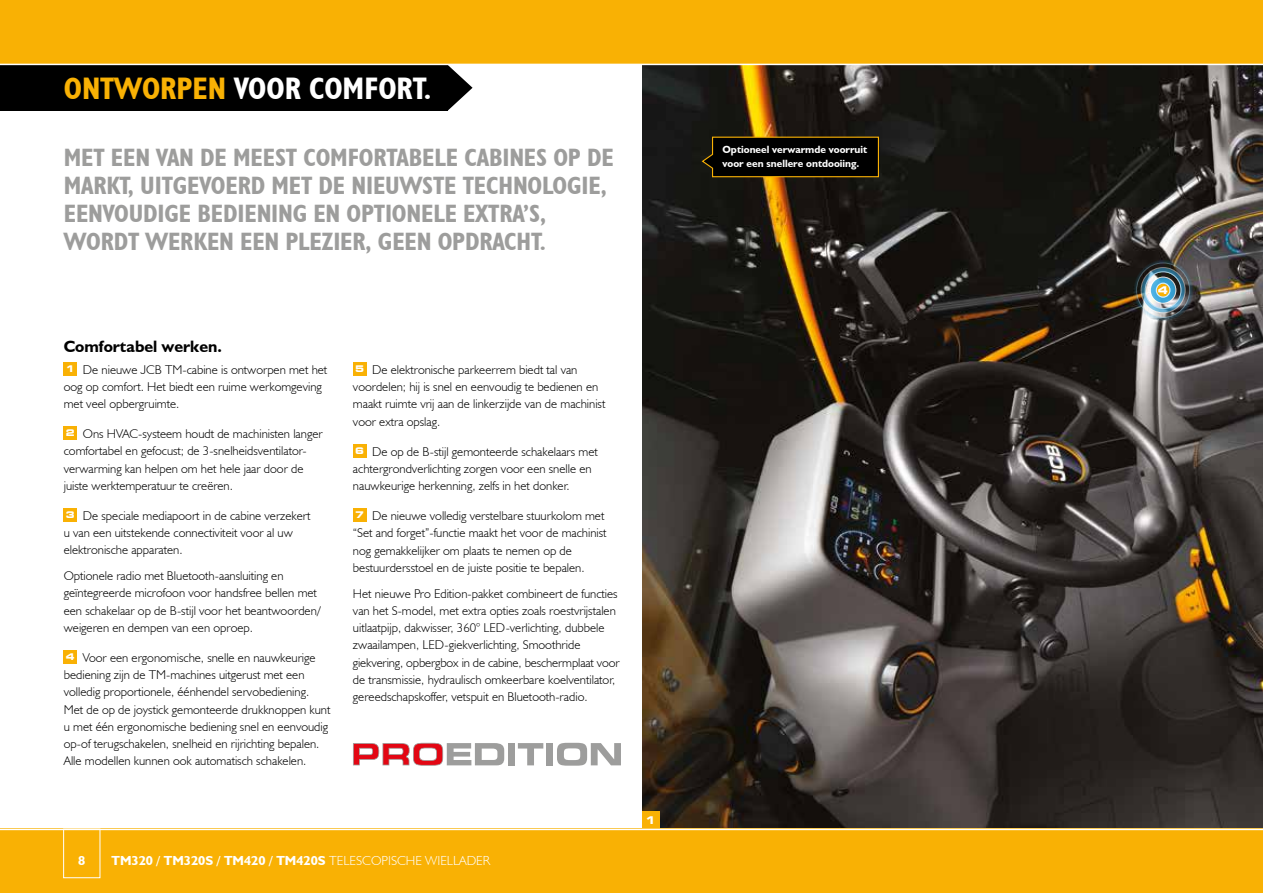
<style>
.page{position:relative;width:1263px;height:893px;background:#fff}
.page>*{position:absolute;margin:0;border:0;box-sizing:border-box;transform-origin:0 0}
.t1{font:700 condensed 31.2px "JCB Euro";color:#fff}
.t2{font:700 condensed 25.2px/28px "JCB Euro";letter-spacing:-.005em;color:#9d9d9c}
.t3{font:700 16.5px "JCB Euro";color:#000}
.t4{font:700 13.2px "JCB Euro";color:#fff}
.t5{font:300 12.75px/17.2px "JCB Euro";color:#000}
.t6{font:700 10.5px/13.5px "JCB Euro";color:#fff}
.t7{font:700 expanded 10.5px "Square 721 BT";color:#fff}
.s1{color:#f9b104}
.s2{font-family:"Square 721 BT";font-weight:700;font-stretch:expanded;font-size:9.15px;color:#fff}
.s3{font-weight:300}
</style>
<div class="page">
<svg style="left:448px;top:65px;width:24px;height:45px"></svg>
<div style="left:0;top:54px;width:448px;height:57px;background:#000"></div>
<img style="left:642px;top:65px;width:621px;height:764px">
<div style="left:0;top:0;width:1263px;height:64px;background:#f9b104"></div>
<div style="left:0;top:829px;width:1263px;height:64px;background:#f9b104"></div>
<div style="left:64px;top:362px;width:13px;height:13px;background:#f9b104"></div>
<div style="left:64px;top:427px;width:13px;height:13px;background:#f9b104"></div>
<div style="left:64px;top:508px;width:13px;height:13px;background:#f9b104"></div>
<div style="left:64px;top:650px;width:13px;height:13px;background:#f9b104"></div>
<div style="left:353px;top:362px;width:13px;height:13px;background:#f9b104"></div>
<div style="left:353px;top:444px;width:13px;height:13px;background:#f9b104"></div>
<div style="left:353px;top:509px;width:13px;height:13px;background:#f9b104"></div>
<div style="left:63px;top:829px;width:37px;height:49px;border:1px solid #fff"></div>
<svg style="left:701px;top:136px;width:178px;height:42px;background:#120d01"></svg>
<img style="left:1132px;top:258px;width:62px;height:64px">
<div style="left:642px;top:812px;width:17px;height:17px;background:#f9b104"></div>
<svg style="left:353px;top:743px;width:151px;height:23px"></svg>
<div style="left:508px;top:743px;width:7px;height:22px;background:#9d9d9c"></div>
<svg style="left:518px;top:743px;width:25px;height:22px"></svg>
<div style="left:546px;top:743px;width:7px;height:22px;background:#9d9d9c"></div>
<svg style="left:557px;top:743px;width:64px;height:23px"></svg>
<hr style="left:0;top:64px;width:1263px;height:1px;background:#fff">
<hr style="left:0;top:829px;width:1263px;height:1px;background:#fff">
<h1 class="t1" style="left:64px;top:69px;width:369px"><span class="s1">ONTWORPEN</span> VOOR COMFORT.</h1>
<h2 class="t2" style="left:64px;top:143px;width:551px">MET EEN VAN DE MEEST COMFORTABELE CABINES OP DE MARKT, UITGEVOERD MET DE NIEUWSTE TECHNOLOGIE, EENVOUDIGE BEDIENING EN OPTIONELE EXTRA’S, WORDT WERKEN EEN PLEZIER, GEEN OPDRACHT.</h2>
<p class="t3" style="left:64px;top:336px;width:160px">Comfortabel werken.</p>
<p class="t5" style="left:64px;top:360px;width:265px"><span class="s2">1</span> De nieuwe JCB TM-cabine is ontworpen met het oog op comfort. Het biedt een ruime werkomgeving met veel opbergruimte.</p>
<p class="t5" style="left:64px;top:425px;width:260px"><span class="s2">2</span> Ons HVAC-systeem houdt de machinisten langer comfortabel en gefocust; de 3‑snelheidsventilator&shy;verwarming kan helpen om het hele jaar door de juiste werktemperatuur te creëren.</p>
<p class="t5" style="left:64px;top:507px;width:248px"><span class="s2">3</span> De speciale mediapoort in de cabine verzekert u van een uitstekende connectiviteit voor al uw elektronische apparaten.</p>
<p class="t5" style="left:64px;top:567px;width:258px">Optionele radio met Bluetooth-aansluiting en geïntegreerde microfoon voor handsfree bellen met een schakelaar op de B‑stijl voor het beantwoorden/ weigeren en dempen van een oproep.</p>
<p class="t5" style="left:64px;top:649px;width:268px"><span class="s2">4</span> Voor een ergonomische, snelle en nauwkeurige bediening zijn de TM‑machines uitgerust met een volledig proportionele, éénhendel servobediening.<br>Met de op de joystick gemonteerde drukknoppen kunt u met één ergonomische bediening snel en eenvoudig op‑of terugschakelen, snelheid en rijrichting bepalen.<br>Alle modellen kunnen ook automatisch schakelen.</p>
<p class="t5" style="left:353px;top:361px;width:254px"><span class="s2">5</span> De elektronische parkeerrem biedt tal van voordelen; hij is snel en eenvoudig te bedienen en maakt ruimte vrij aan de linkerzijde van de machinist voor extra opslag.</p>
<p class="t5" style="left:353px;top:442px;width:246px"><span class="s2">6</span> De op de B-stijl gemonteerde schakelaars met achtergrondverlichting zorgen voor een snelle en nauwkeurige herkenning, zelfs in het donker.</p>
<p class="t5" style="left:353px;top:507px;width:255px"><span class="s2">7</span> De nieuwe volledig verstelbare stuurkolom met “Set and forget”-functie maakt het voor de machinist nog gemakkelijker om plaats te nemen op de bestuurdersstoel en de juiste positie te bepalen.</p>
<p class="t5" style="left:353px;top:584px;width:268px">Het nieuwe Pro Edition-pakket combineert de functies van het S‑model, met extra opties zoals roestvrijstalen uitlaatpijp, dakwisser, 360° LED-verlichting, dubbele zwaailampen, LED-giekverlichting, Smoothride giekvering, opbergbox in de cabine, beschermplaat voor de transmissie, hydraulisch omkeerbare koelventilator, gereedschapskoffer, vetspuit en Bluetooth‑radio.</p>
<p class="t4" style="left:78px;top:852px;width:9px">8</p>
<p class="t4" style="left:112px;top:852px;width:380px">TM320 / TM320S / TM420 / TM420S <span class="s3">TELESCOPISCHE WIELLADER</span></p>
<p class="t7" style="left:645px;top:814px;width:12px">1</p>
<p class="t6" style="left:722px;top:143px;width:146px">Optioneel verwarmde voorruit voor een snellere ontdooiing.</p>
<p class="t7" style="left:1158px;top:284px;width:12px">4</p>
</div>
